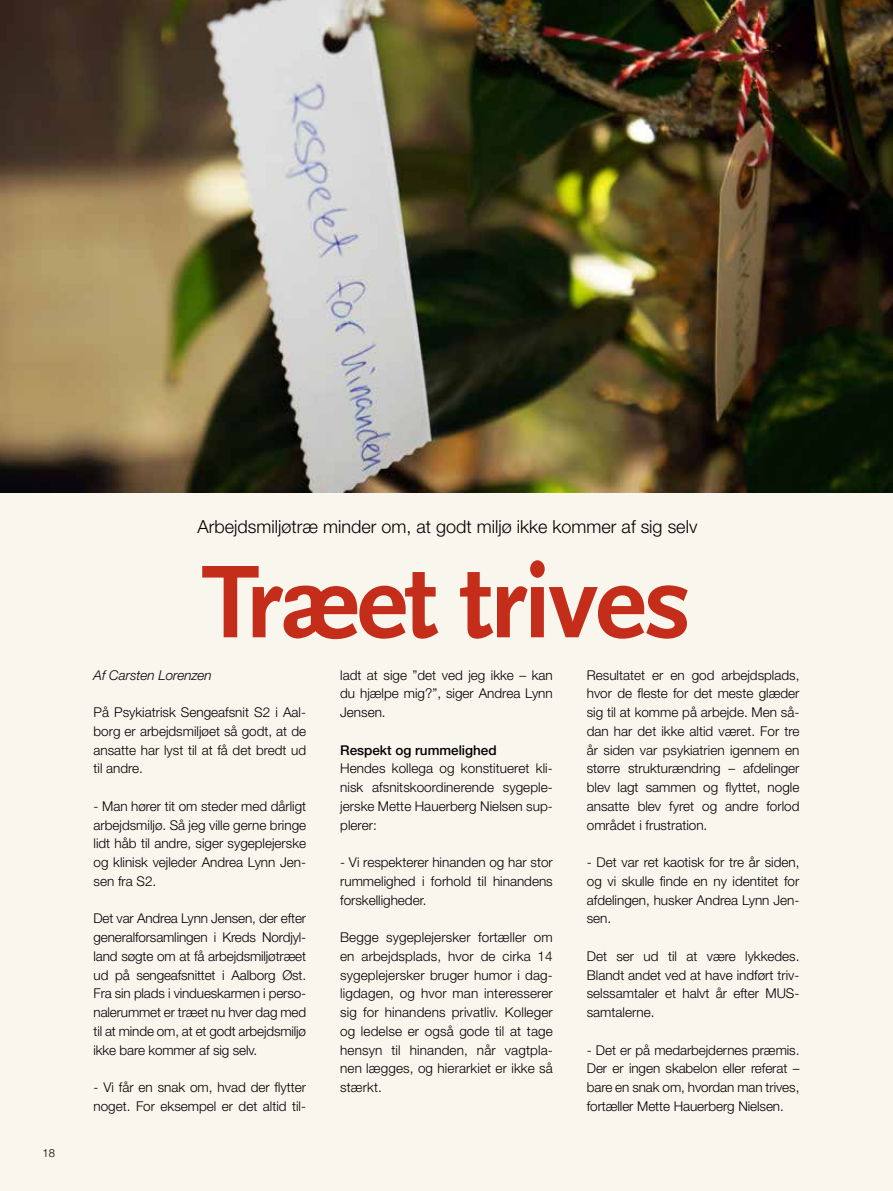
<style>
.page{position:relative;width:893px;height:1191px;background:#f9f6ee}
.page>*{position:absolute;margin:0;border:0;box-sizing:border-box;transform-origin:0 0}
.t1{font:700 108px "Scala Sans";letter-spacing:-.025em;color:#c32d1a}
.t2{font:300 18px "Helvetica Neue";color:#000}
.t3{font:300 13.5px/18.8px "Helvetica Neue";color:#000;text-align:justify}
.t4{font:500 13.5px "Helvetica Neue";color:#000}
.t5{font:italic 300 13.5px "Helvetica Neue";color:#000}
.t6{font:300 11.25px "Helvetica Neue";color:#000}
</style>
<div class="page">
<img style="left:0;top:0;width:893px;height:492px">
<p class="t6" style="left:43px;top:1146px;width:14px">18</p>
<h2 class="t2" style="left:198px;top:516px;width:501px">Arbejdsmiljøtræ minder om, at godt miljø ikke kommer af sig selv</h2>
<h1 class="t1" style="left:201px;top:544px;width:492px">Træet trives</h1>
<p class="t3" style="left:340px;top:665px;width:214px">ladt at sige ”det ved jeg ikke – kan du hjælpe mig?”, siger Andrea Lynn Jensen.</p>
<p class="t4" style="left:340px;top:741px;width:158px">Respekt og rummelighed</p>
<p class="t3" style="left:340px;top:759px;width:214px;text-align:left">Hendes kollega og konstitueret kli&shy;nisk afsnitskoordinerende sygeple&shy;jerske Mette Hauerberg Nielsen sup&shy;plerer:</p>
<p class="t3" style="left:340px;top:852px;width:214px">- Vi respekterer hinanden og har stor rummelighed i forhold til hinandens forskelligheder.</p>
<p class="t3" style="left:340px;top:927px;width:214px">Begge sygeplejersker fortæller om en arbejdsplads, hvor de cirka 14 sygeplejersker bruger humor i dag&shy;ligdagen, og hvor man interesserer sig for hinandens privatliv. Kolleger og ledelse er også gode til at tage hensyn til hinanden, når vagtpla&shy;nen lægges, og hierarkiet er ikke så stærkt.</p>
<p class="t5" style="left:94px;top:667px;width:120px">Af Carsten Lorenzen</p>
<p class="t3" style="left:94px;top:702px;width:214px">På Psykiatrisk Sengeafsnit S2 i Aal&shy;borg er arbejdsmiljøet så godt, at de ansatte har lyst til at få det bredt ud til andre.</p>
<p class="t3" style="left:94px;top:796px;width:214px">- Man hører tit om steder med dårligt arbejdsmiljø. Så jeg ville gerne bringe lidt håb til andre, siger sygeplejerske og klinisk vejleder Andrea Lynn Jen&shy;sen fra S2.</p>
<p class="t3" style="left:94px;top:909px;width:214px">Det var Andrea Lynn Jensen, der efter generalforsamlingen i Kreds Nordjyl&shy;land søgte om at få arbejdsmiljøtræet ud på sengeafsnittet i Aalborg Øst.<br>Fra sin plads i vindueskarmen i perso&shy;nalerummet er træet nu hver dag med til at minde om, at et godt arbejdsmiljø ikke bare kommer af sig selv.</p>
<p class="t3" style="left:94px;top:1077px;width:214px">- Vi får en snak om, hvad der flytter noget. For eksempel er det altid til-</p>
<p class="t3" style="left:587px;top:665px;width:214px">Resultatet er en god arbejdsplads, hvor de fleste for det meste glæder sig til at komme på arbejde. Men så&shy;dan har det ikke altid været. For tre år siden var psykiatrien igennem en større strukturændring – afdelinger blev lagt sammen og flyttet, nogle ansatte blev fyret og andre forlod området i frustration.</p>
<p class="t3" style="left:587px;top:852px;width:214px">- Det var ret kaotisk for tre år siden, og vi skulle finde en ny identitet for afdelingen, husker Andrea Lynn Jen&shy;sen.</p>
<p class="t3" style="left:587px;top:946px;width:214px">Det ser ud til at være lykkedes.<br>Blandt andet ved at have indført triv&shy;selssamtaler et halvt år efter MUS&shy;samtalerne.</p>
<p class="t3" style="left:587px;top:1040px;width:214px">- Det er på medarbejdernes præmis.<br>Der er ingen skabelon eller referat – bare en snak om, hvordan man trives, fortæller Mette Hauerberg Nielsen.</p>
</div>
